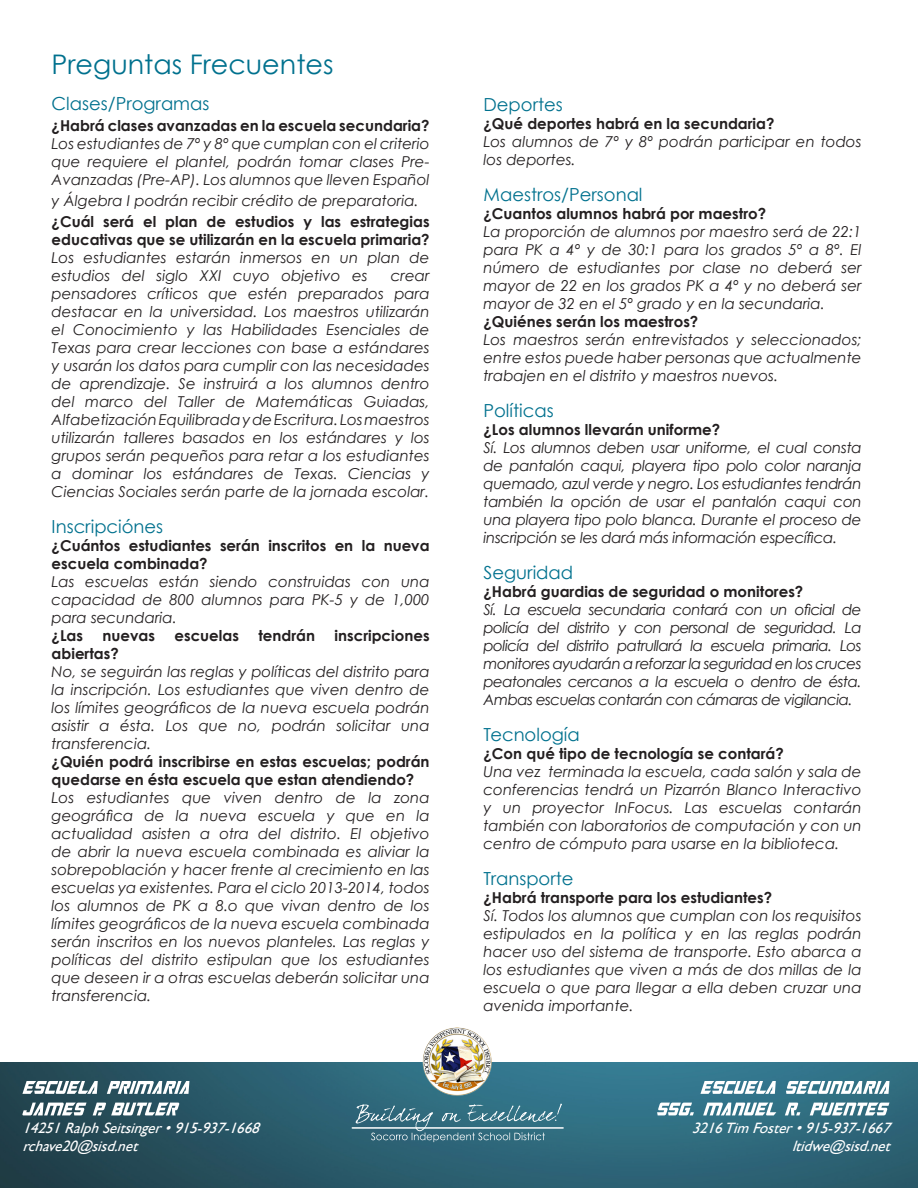
<style>
.page{position:relative;width:918px;height:1188px;background:#fff}
.page>*{position:absolute;margin:0;border:0;box-sizing:border-box;transform-origin:0 0}
.t1{font:27px "Century Gothic";color:#00718e}
.t2{font:18px "Century Gothic";color:#00718e}
.t3{font:italic 15px/18px "Century Gothic";color:#231f20;text-align:justify}
.t4{font:700 15px/18px "Century Gothic";color:#231f20}
.t5{font:italic 15px "Gill Sans";color:#fff}
</style>
<div class="page">
<img style="left:0;top:1062px;width:918px;height:126px">
<hr style="left:352px;top:1127px;width:211px;height:2px;background:#fff">
<svg style="left:356px;top:1104px;width:206px;height:38px;background:#4f8191"></svg>
<img style="left:421px;top:1027px;width:73px;height:73px">
<svg style="left:22px;top:1081px;width:167px;height:13px"></svg>
<svg style="left:22px;top:1103px;width:157px;height:12px"></svg>
<svg style="left:700px;top:1081px;width:190px;height:13px"></svg>
<svg style="left:657px;top:1103px;width:233px;height:12px"></svg>
<p class="t1" style="left:52px;top:48px;width:283px">Preguntas Frecuentes</p>
<p class="t2" style="left:52px;top:93px;width:159px">Clases/Programas</p>
<p class="t4" style="left:52px;top:116px;width:379px">¿Habrá clases avanzadas en la escuela secundaria?</p>
<p class="t3" style="left:52px;top:135px;width:380px">Los estudiantes de 7º y 8º que cumplan con el criterio que requiere el plantel, podrán tomar clases Pre-Avanzadas (Pre-AP). Los alumnos que lleven Español</p>
<p class="t3" style="left:52px;top:192px;width:369px">y Álgebra I podrán recibir crédito de preparatoria.</p>
<p class="t4" style="left:52px;top:212px;width:380px">¿Cuál será el plan de estudios y las estrategias educativas que se utilizarán en la escuela primaria?</p>
<p class="t3" style="left:52px;top:249px;width:379px">Los estudiantes estarán inmersos en un plan de</p>
<p class="t3" style="left:52px;top:267px;width:318px">estudios del siglo XXI cuyo objetivo es</p>
<p class="t3" style="left:391px;top:267px;width:40px">crear</p>
<p class="t3" style="left:52px;top:285px;width:380px">pensadores críticos que estén preparados para destacar en la universidad. Los maestros utilizarán el Conocimiento y las Habilidades Esenciales de Texas para crear lecciones con base a estándares y usarán los datos para cumplir con las necesidades de aprendizaje. Se instruirá a los alumnos dentro del marco del Taller de Matemáticas Guiadas, Alfabetización Equilibrada y de Escritura. Los maestros utilizarán talleres basados en los estándares y los grupos serán pequeños para retar a los estudiantes a dominar los estándares de Texas. Ciencias y Ciencias Sociales serán parte de la jornada escolar.</p>
<p class="t2" style="left:52px;top:516px;width:113px">Inscripciónes</p>
<p class="t4" style="left:52px;top:536px;width:379px">¿Cuántos estudiantes serán inscritos en la nueva escuela combinada?</p>
<p class="t3" style="left:52px;top:573px;width:380px">Las escuelas están siendo construidas con una capacidad de 800 alumnos para PK-5 y de 1,000 para secundaria.</p>
<p class="t4" style="left:52px;top:626px;width:33px">¿Las</p>
<p class="t4" style="left:103px;top:626px;width:54px">nuevas</p>
<p class="t4" style="left:174px;top:626px;width:66px">escuelas</p>
<p class="t4" style="left:258px;top:626px;width:58px">tendrán</p>
<p class="t4" style="left:335px;top:626px;width:97px">inscripciones</p>
<p class="t4" style="left:52px;top:644px;width:69px">abiertas?</p>
<p class="t3" style="left:52px;top:663px;width:380px">No, se seguirán las reglas y políticas del distrito para la inscripción. Los estudiantes que viven dentro de los límites geográficos de la nueva escuela podrán asistir a ésta. Los que no, podrán solicitar una transferencia.</p>
<p class="t4" style="left:52px;top:752px;width:379px">¿Quién podrá inscribirse en estas escuelas; podrán quedarse en ésta escuela que estan atendiendo?</p>
<p class="t3" style="left:52px;top:789px;width:380px">Los estudiantes que viven dentro de la zona geográfica de la nueva escuela y que en la actualidad asisten a otra del distrito. El objetivo de abrir la nueva escuela combinada es aliviar la sobrepoblación y hacer frente al crecimiento en las escuelas ya existentes. Para el ciclo 2013-2014, todos los alumnos de PK a 8.o que vivan dentro de los límites geográficos de la nueva escuela combinada serán inscritos en los nuevos planteles. Las reglas y políticas del distrito estipulan que los estudiantes que deseen ir a otras escuelas deberán solicitar una transferencia.</p>
<p class="t5" style="left:22px;top:1120px;width:243px">14251RalphSeitsinger•915-937-1668</p>
<p class="t5" style="left:22px;top:1138px;width:122px">rchave20@sisd.net</p>
<p class="t2" style="left:484px;top:94px;width:81px">Deportes</p>
<p class="t4" style="left:484px;top:115px;width:292px">¿Qué deportes habrá en la secundaria?</p>
<p class="t3" style="left:484px;top:133px;width:380px">Los alumnos de 7º y 8º podrán participar en todos los deportes.</p>
<p class="t2" style="left:484px;top:184px;width:161px">Maestros/Personal</p>
<p class="t4" style="left:484px;top:205px;width:284px">¿Cuantos alumnos habrá por maestro?</p>
<p class="t3" style="left:484px;top:223px;width:380px">La proporción de alumnos por maestro será de 22:1 para PK a 4º y de 30:1 para los grados 5º a 8º. El número de estudiantes por clase no deberá ser mayor de 22 en los grados PK a 4º y no deberá ser mayor de 32 en el 5º grado y en la secundaria.</p>
<p class="t4" style="left:484px;top:313px;width:216px">¿Quiénes serán los maestros?</p>
<p class="t3" style="left:484px;top:331px;width:380px">Los maestros serán entrevistados y seleccionados; entre estos puede haber personas que actualmente trabajen en el distrito y maestros nuevos.</p>
<p class="t2" style="left:484px;top:400px;width:72px">Políticas</p>
<p class="t4" style="left:484px;top:421px;width:238px">¿Los alumnos llevarán uniforme?</p>
<p class="t3" style="left:484px;top:439px;width:380px">Sí. Los alumnos deben usar uniforme, el cual consta de pantalón caqui, playera tipo polo color naranja quemado, azul verde y negro. Los estudiantes tendrán también la opción de usar el pantalón caqui con una playera tipo polo blanca. Durante el proceso de inscripción se les dará más información específica.</p>
<p class="t2" style="left:484px;top:562px;width:91px">Seguridad</p>
<p class="t4" style="left:484px;top:583px;width:321px">¿Habrá guardias de seguridad o monitores?</p>
<p class="t3" style="left:484px;top:601px;width:380px">Sí. La escuela secundaria contará con un oficial de policía del distrito y con personal de seguridad. La policía del distrito patrullará la escuela primaria. Los monitores ayudarán a reforzar la seguridad en los cruces peatonales cercanos a la escuela o dentro de ésta.<br>Ambas escuelas contarán con cámaras de vigilancia.</p>
<p class="t2" style="left:484px;top:724px;width:98px">Tecnología</p>
<p class="t4" style="left:484px;top:745px;width:302px">¿Con qué tipo de tecnología se contará?</p>
<p class="t3" style="left:484px;top:763px;width:380px">Una vez terminada la escuela, cada salón y sala de conferencias tendrá un Pizarrón Blanco Interactivo y un proyector InFocus. Las escuelas contarán también con laboratorios de computación y con un centro de cómputo para usarse en la biblioteca.</p>
<p class="t2" style="left:484px;top:868px;width:92px">Transporte</p>
<p class="t4" style="left:484px;top:889px;width:290px">¿Habrá transporte para los estudiantes?</p>
<p class="t3" style="left:484px;top:907px;width:380px">Sí. Todos los alumnos que cumplan con los requisitos estipulados en la política y en las reglas podrán hacer uso del sistema de transporte. Esto abarca a los estudiantes que viven a más de dos millas de la escuela o que para llegar a ella deben cruzar una avenida importante.</p>
<p class="t5" style="left:692px;top:1120px;width:205px">3216Tim Foster•915-937-1667</p>
<p class="t5" style="left:792px;top:1138px;width:105px">ltidwe@sisd.net</p>
</div>
